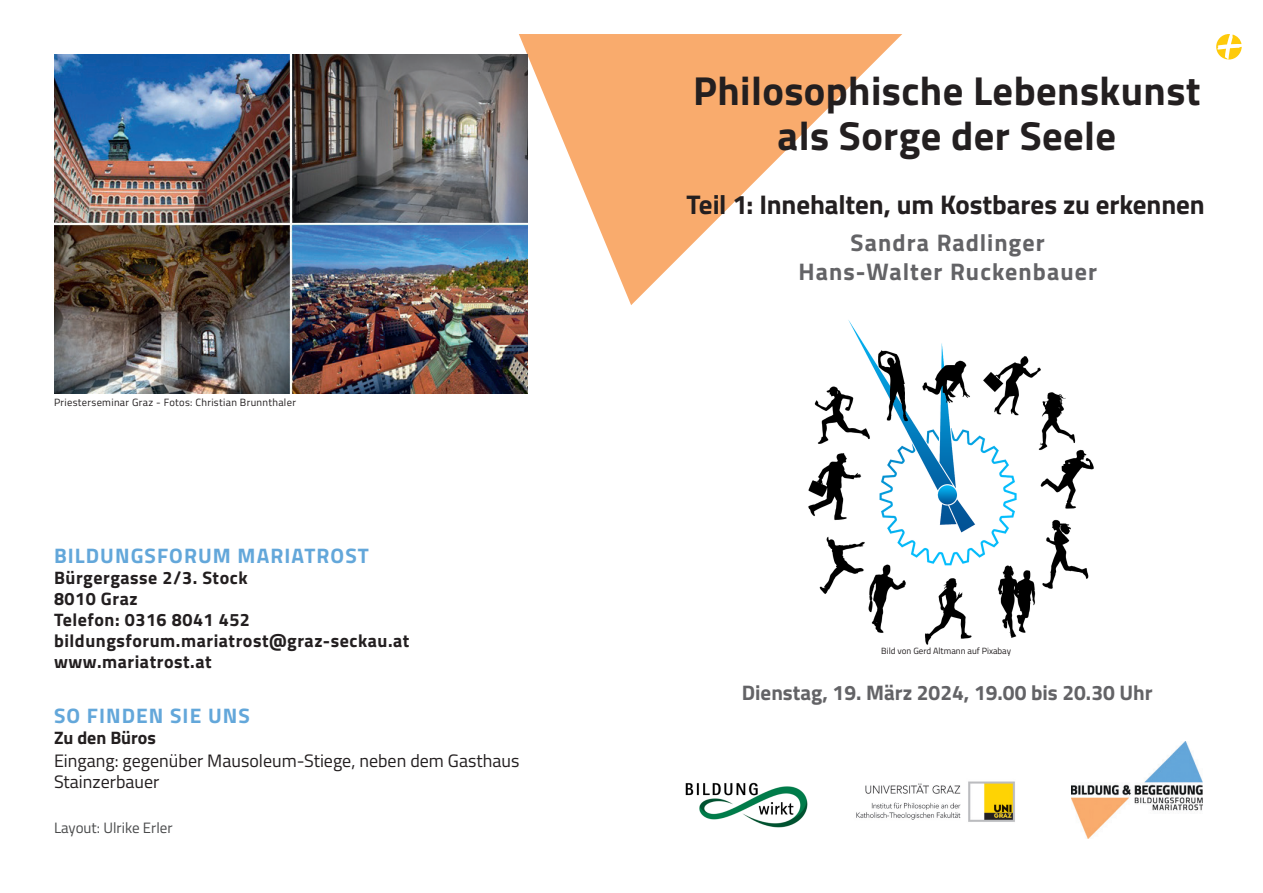
<style>
.page{position:relative;width:1263px;height:893px;background:#fff}
.page>*{position:absolute;margin:0;border:0;box-sizing:border-box;transform-origin:0 0}
.t1{font:700 40.5px/45px "Titillium";letter-spacing:.01em;color:#231f20;text-align:center}
.t2{font:700 27px "Titillium";letter-spacing:-.005em;color:#231f20}
.t3{font:700 24px/28.8px "Titillium";letter-spacing:.045em;color:#636366;text-align:center}
.t4{font:700 21px "Titillium";letter-spacing:.05em;color:#63a7da}
.t5{font:700 21px "Titillium";color:#636366}
.t6{font:700 18px/21px "Titillium";letter-spacing:.03em;color:#231f20}
.t7{font:18px/21px "Titillium";color:#231f20}
.t8{font:700 18px "Titillium";color:#231f20}
.t9{font:15px "Titillium";color:#494a4b}
.t10{font:10.5px "Titillium";letter-spacing:.03em;color:#231f20}
.t11{font:9px "Titillium";color:#231f20}
</style>
<div class="page">
<svg style="left:1216px;top:34px;width:26px;height:26px"></svg>
<img style="left:1071px;top:741px;width:132px;height:98px">
<svg style="left:519px;top:34px;width:383px;height:271px;fill:#f9ab6d"></svg>
<img style="left:856px;top:781px;width:159px;height:41px">
<img style="left:685px;top:782px;width:123px;height:45px">
<img style="left:808px;top:320px;width:286px;height:325px">
<img style="left:54px;top:54px;width:473px;height:340px">
<p class="t10" style="left:54px;top:395px;width:243px">Priesterseminar Graz - Fotos: Christian Brunnthaler</p>
<p class="t4" style="left:54px;top:539px;width:316px">BILDUNGSFORUM MARIATROST</p>
<p class="t6" style="left:54px;top:566px;width:357px">Bürgergasse 2/3. Stock<br>8010 Graz<br>Telefon: 0316 8041 452 bildungsforum.mariatrost@graz-seckau.at www.mariatrost.at</p>
<p class="t4" style="left:54px;top:700px;width:197px">SO FINDEN SIE UNS</p>
<p class="t8" style="left:54px;top:724px;width:104px">Zu den Büros</p>
<p class="t7" style="left:54px;top:750px;width:467px">Eingang: gegenüber Mausoleum-Stiege, neben dem Gasthaus<br>Stainzerbauer</p>
<p class="t9" style="left:54px;top:817px;width:120px">Layout: Ulrike Erler</p>
<h1 class="t1" style="left:693px;top:66px;width:509px">Philosophische Lebenskunst als Sorge der Seele</h1>
<h2 class="t2" style="left:687px;top:184px;width:520px">Teil 1: Innehalten, um Kostbares zu erkennen</h2>
<h3 class="t3" style="left:798px;top:227px;width:300px">Sandra Radlinger<br>Hans-Walter Ruckenbauer</h3>
<p class="t11" style="left:881px;top:644px;width:131px">Bild von Gerd Altmann auf Pixabay</p>
<p class="t5" style="left:742px;top:677px;width:412px">Dienstag, 19. März 2024, 19.00 bis 20.30 Uhr</p>
</div>
